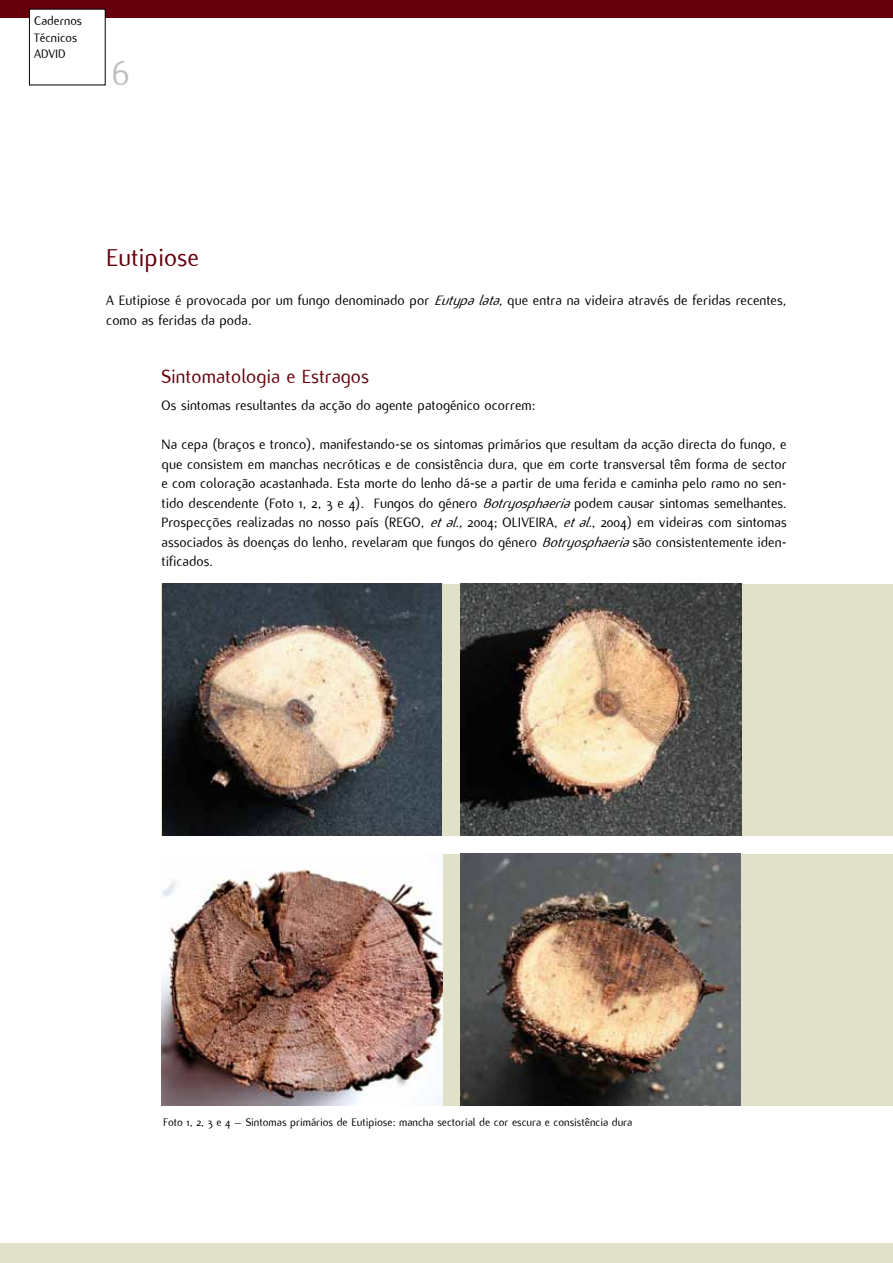
<style>
.page{position:relative;width:893px;height:1263px;background:#fff}
.page>*{position:absolute;margin:0;border:0;box-sizing:border-box;transform-origin:0 0}
.t1{font:36px "Flux";color:#bcbec0}
.t2{font:27px "Flux";color:#65000c}
.t3{font:21px "Flux";color:#65000c}
.t4{font:15px/19.5px "Flux";color:#000}
.t5{font:13.5px/16.2px "Flux";color:#000}
.t6{font:12px "Flux";color:#000}
.s1{font-style:italic}
</style>
<div class="page">
<div style="left:0;top:0;width:893px;height:17px;background:#65000c"></div>
<div style="left:0;top:1243px;width:893px;height:20px;background:#e0e1c8"></div>
<div style="left:161px;top:584px;width:732px;height:251px;background:#e0e1c8"></div>
<img style="left:162px;top:584px;width:280px;height:251px">
<img style="left:460px;top:584px;width:281px;height:251px">
<div style="left:161px;top:854px;width:732px;height:252px;background:#e0e1c8"></div>
<img style="left:161px;top:854px;width:281px;height:252px">
<img style="left:460px;top:854px;width:280px;height:252px">
<div style="left:29px;top:9px;width:76px;height:76px;background:#fff"></div>
<p class="t5" style="left:34px;top:13px;width:49px">Cadernos<br>Técnicos<br>ADVID</p>
<h1 class="t1" style="left:112px;top:53px;width:19px">6</h1>
<h2 class="t2" style="left:106px;top:243px;width:94px">Eutipiose</h2>
<p class="t4" style="left:106px;top:291px;width:682px">A Eutipiose é provocada por um fungo denominado por <span class="s1">Eutypalata,</span>que entra na videira através de feridas recentes, como as feridas da poda.</p>
<h3 class="t3" style="left:162px;top:365px;width:209px">Sintomatologia e Estragos</h3>
<p class="t4" style="left:162px;top:396px;width:376px">Os sintomas resultantes da acção do agente patogénico ocorrem:</p>
<p class="t4" style="left:162px;top:435px;width:627px;text-align:justify">Na cepa (braços e tronco), manifestando-se os sintomas primários que resultam da acção directa do fungo, e que consistem em manchas necróticas e de consistência dura, que em corte transversal têm forma de sector e com coloração acastanhada. Esta morte do lenho dá-se a partir de uma ferida e caminha pelo ramo no sen&shy;tido descendente (Foto 1, 2, 3 e 4). Fungos do género <span class="s1">Botryosphaeria</span>podem causar sintomas semelhantes.<br>Prospecções realizadas no nosso país (REGO, <span class="s1">etal.,</span>2004; OLIVEIRA, <span class="s1">etal.</span>, 2004) em videiras com sintomas associados às doenças do lenho, revelaram que fungos do género <span class="s1">Botryosphaeria</span>são consistentemente iden&shy;tificados.</p>
<p class="t6" style="left:163px;top:1115px;width:471px">Foto 1, 2, 3 e 4 – Sintomas primários de Eutipiose: mancha sectorial de cor escura e consistência dura</p>
</div>
